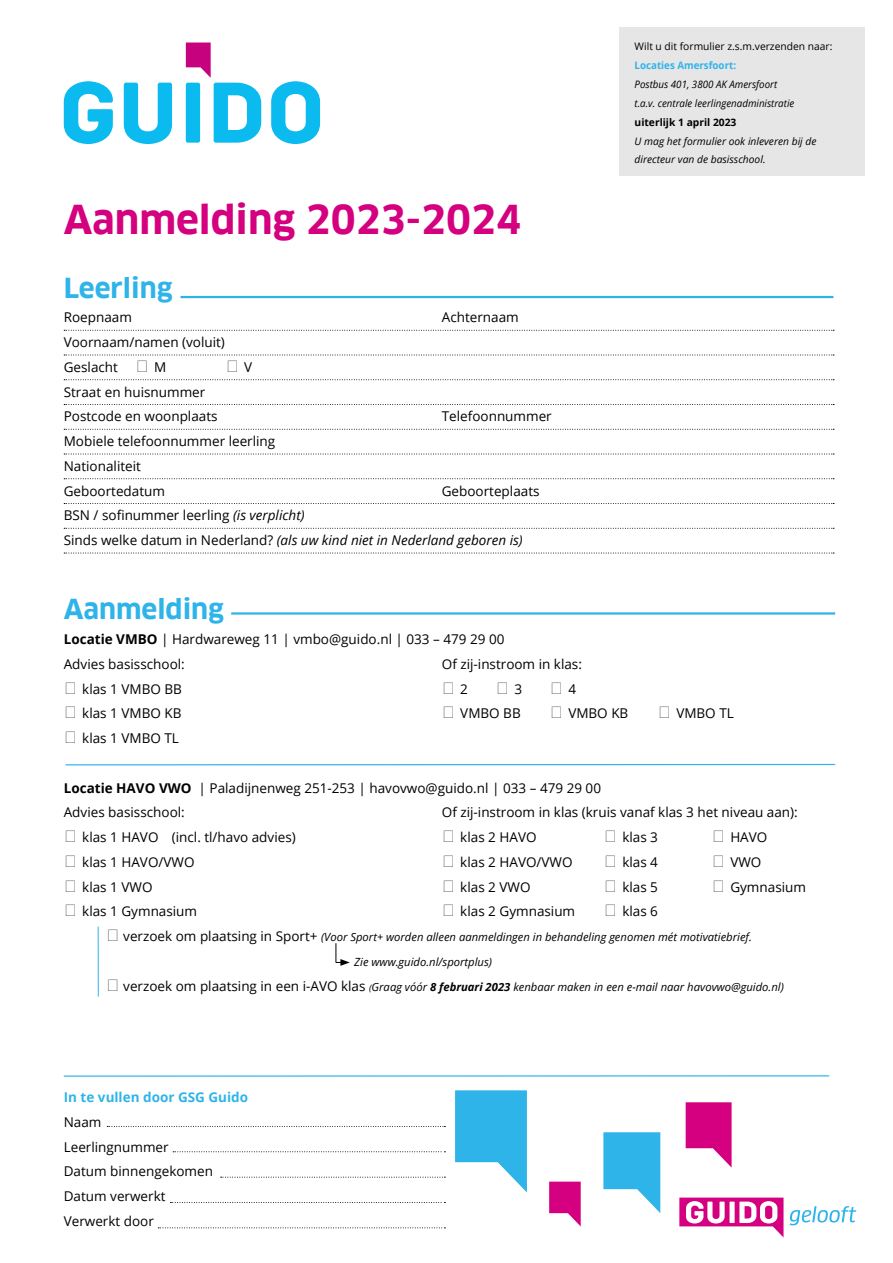
<style>
.page{position:relative;width:893px;height:1263px;background:#fff}
.page>*{position:absolute;margin:0;border:0;box-sizing:border-box;transform-origin:0 0}
.t1{font:700 39px "Clan Offc";color:#d5007f}
.t2{font:700 27px "Clan Offc";color:#2fb4e9}
.t3{font:13.5px/24.8px "Open Sans";color:#000}
.t4{font:700 13.5px "Open Sans";color:#2fb4e9}
.t5{font:italic 11.25px "Open Sans";color:#000}
.t6{font:italic 10.2px/18.9px "Open Sans";color:#000;scale:.95 1}
.t7{font:italic 10.2px/18.9px "Open Sans";color:#000}
.t8{font:10.2px "Open Sans";color:#000}
.t9{font:700 10.2px "Open Sans";color:#2fb4e9;scale:.95 1}
.t10{font:700 10.2px "Open Sans";color:#000}
.s1{font-style:italic}
.s2{font-weight:700}
.s3{font-style:normal;font-size:13.5px}
.s4{font-size:9px}
</style>
<div class="page">
<div style="left:619px;top:27px;width:245px;height:149px;background:#e6e6e6"></div>
<svg style="left:64px;top:81px;width:49px;height:63px"></svg>
<svg style="left:124px;top:83px;width:48px;height:61px"></svg>
<svg style="left:271px;top:81px;width:49px;height:63px"></svg>
<svg style="left:186px;top:43px;width:75px;height:100px"></svg>
<hr style="left:181px;top:296px;width:652px;height:2px;background:#2fb4e9">
<svg style="left:64px;top:330px;width:770px;height:1px"></svg>
<svg style="left:64px;top:355px;width:770px;height:1px"></svg>
<svg style="left:64px;top:379px;width:770px;height:1px"></svg>
<svg style="left:64px;top:404px;width:770px;height:1px"></svg>
<svg style="left:64px;top:429px;width:770px;height:1px"></svg>
<svg style="left:64px;top:454px;width:770px;height:1px"></svg>
<svg style="left:64px;top:478px;width:770px;height:1px"></svg>
<svg style="left:64px;top:503px;width:770px;height:1px"></svg>
<svg style="left:64px;top:528px;width:770px;height:1px"></svg>
<svg style="left:64px;top:553px;width:770px;height:1px"></svg>
<hr style="left:231px;top:612px;width:604px;height:3px;background:#2fb4e9">
<hr style="left:65px;top:764px;width:770px;height:1px;background:#2fb4e9">
<hr style="left:98px;top:926px;width:1px;height:70px;background:#2fb4e9">
<svg style="left:336px;top:943px;width:14px;height:23px"></svg>
<svg style="left:455px;top:1090px;width:72px;height:102px"></svg>
<svg style="left:549px;top:1181px;width:32px;height:45px"></svg>
<svg style="left:686px;top:1102px;width:46px;height:65px"></svg>
<svg style="left:603px;top:1132px;width:57px;height:81px"></svg>
<svg style="left:790px;top:1206px;width:66px;height:19px"></svg>
<svg style="left:679px;top:1197px;width:104px;height:40px"></svg>
<svg style="left:107px;top:1126px;width:338px;height:1px"></svg>
<svg style="left:173px;top:1151px;width:272px;height:1px"></svg>
<svg style="left:221px;top:1177px;width:224px;height:1px"></svg>
<svg style="left:170px;top:1202px;width:275px;height:1px"></svg>
<svg style="left:158px;top:1227px;width:287px;height:1px"></svg>
<hr style="left:64px;top:1075px;width:765px;height:2px;background:#2fb4e9">
<h1 class="t1" style="left:64px;top:198px;width:459px">Aanmelding 2023-2024</h1>
<h2 class="t2" style="left:64px;top:273px;width:110px">Leerling</h2>
<p class="t3" style="left:64px;top:305px;width:70px">Roepnaam</p>
<p class="t3" style="left:442px;top:305px;width:78px">Achternaam</p>
<p class="t3" style="left:64px;top:330px;width:163px">Voornaam/namen (voluit)<br>Geslacht ❏ M</p>
<p class="t3" style="left:226px;top:354px;width:28px">❏ V</p>
<p class="t3" style="left:64px;top:379px;width:155px">Straat en huisnummer<br>Postcode en woonplaats</p>
<p class="t3" style="left:442px;top:404px;width:111px">Telefoonnummer</p>
<p class="t3" style="left:64px;top:428px;width:213px">Mobiele telefoonnummer leerling<br>Nationaliteit<br>Geboortedatum</p>
<p class="t3" style="left:442px;top:478px;width:99px">Geboorteplaats</p>
<p class="t3" style="left:64px;top:503px;width:460px">BSN / sofinummer leerling <span class="s1">(is verplicht)<br></span>Sinds welke datum in Nederland? <span class="s1">(als uw kind niet in Nederland geboren is)</span></p>
<h2 class="t2" style="left:64px;top:595px;width:162px">Aanmelding</h2>
<p class="t3" style="left:64px;top:627px;width:442px"><span class="s2">Locatie VMBO</span> | Hardwareweg 11 | vmbo@guido.nl | 033 – 479 29 00<br>Advies basisschool:</p>
<p class="t3" style="left:442px;top:651px;width:142px">Of zij-instroom in klas:</p>
<p class="t8" style="left:635px;top:40px;width:199px">Wilt u dit formulier z.s.m.verzenden naar:</p>
<p class="t9" style="left:635px;top:58px;width:108px">Locaties Amersfoort:</p>
<p class="t6" style="left:635px;top:75px;width:170px">Postbus 401, 3800 AK Amersfoort t.a.v. centrale leerlingenadministratie</p>
<p class="t10" style="left:635px;top:115px;width:103px">uiterlijk 1 april 2023</p>
<p class="t7" style="left:635px;top:131px;width:183px">U mag het formulier ook inleveren bij de directeur van de basisschool.</p>
<p class="t3" style="left:64px;top:676px;width:120px">❏ klas 1 VMBO BB</p>
<p class="t3" style="left:442px;top:676px;width:28px">❏ 2</p>
<p class="t3" style="left:496px;top:676px;width:28px">❏ 3</p>
<p class="t3" style="left:550px;top:676px;width:28px">❏ 4</p>
<p class="t3" style="left:64px;top:701px;width:119px">❏ klas 1 VMBO KB</p>
<p class="t3" style="left:442px;top:701px;width:80px">❏ VMBO BB</p>
<p class="t3" style="left:550px;top:701px;width:80px">❏ VMBO KB</p>
<p class="t3" style="left:658px;top:701px;width:77px">❏ VMBO TL</p>
<p class="t3" style="left:64px;top:726px;width:117px">❏ klas 1 VMBO TL</p>
<p class="t3" style="left:64px;top:775px;width:539px"><span class="s2">Locatie HAVO VWO</span> | Paladijnenweg 251-253 | havovwo@guido.nl | 033 – 479 29 00<br>Advies basisschool:</p>
<p class="t3" style="left:442px;top:800px;width:358px">Of zij-instroom in klas (kruis vanaf klas 3 het niveau aan):</p>
<p class="t3" style="left:64px;top:825px;width:233px">❏ klas 1 HAVO (incl. tl/havo advies)</p>
<p class="t3" style="left:442px;top:825px;width:96px">❏ klas 2 HAVO</p>
<p class="t3" style="left:604px;top:825px;width:56px">❏ klas 3</p>
<p class="t3" style="left:712px;top:825px;width:57px">❏ HAVO</p>
<p class="t3" style="left:64px;top:849px;width:132px">❏ klas 1 HAVO/VWO</p>
<p class="t3" style="left:442px;top:849px;width:132px">❏ klas 2 HAVO/VWO</p>
<p class="t3" style="left:604px;top:849px;width:56px">❏ klas 4</p>
<p class="t3" style="left:712px;top:849px;width:51px">❏ VWO</p>
<p class="t3" style="left:64px;top:874px;width:90px">❏ klas 1 VWO</p>
<p class="t3" style="left:442px;top:874px;width:90px">❏ klas 2 VWO</p>
<p class="t3" style="left:604px;top:874px;width:56px">❏ klas 5</p>
<p class="t3" style="left:712px;top:874px;width:96px">❏ Gymnasium</p>
<p class="t3" style="left:64px;top:899px;width:135px">❏ klas 1 Gymnasium</p>
<p class="t3" style="left:442px;top:899px;width:135px">❏ klas 2 Gymnasium</p>
<p class="t3" style="left:604px;top:899px;width:56px">❏ klas 6</p>
<p class="t5" style="left:106px;top:929px;width:647px">❏ <span class="s3">verzoek om plaatsing in Sport+</span> (Voor Sport+ worden alleen aanmeldingen in behandeling genomen mét motivatiebrief.</p>
<p class="t5" style="left:354px;top:954px;width:139px">Zie www.guido.nl/sportplus)</p>
<p class="t5" style="left:106px;top:979px;width:679px">❏ <span class="s3">verzoek om plaatsing in een i-AVO klas</span> <span class="s4">(</span>Graag vóór <span class="s2">8 februari 2023</span> kenbaar maken in een e-mail naar havovwo@guido.nl)</p>
<p class="t4" style="left:64px;top:1088px;width:186px">In te vullen door GSG Guido</p>
<p class="t3" style="left:64px;top:1109px;width:151px">Naam<br>Leerlingnummer<br>Datum binnengekomen<br>Datum verwerkt<br>Verwerkt door</p>
</div>
